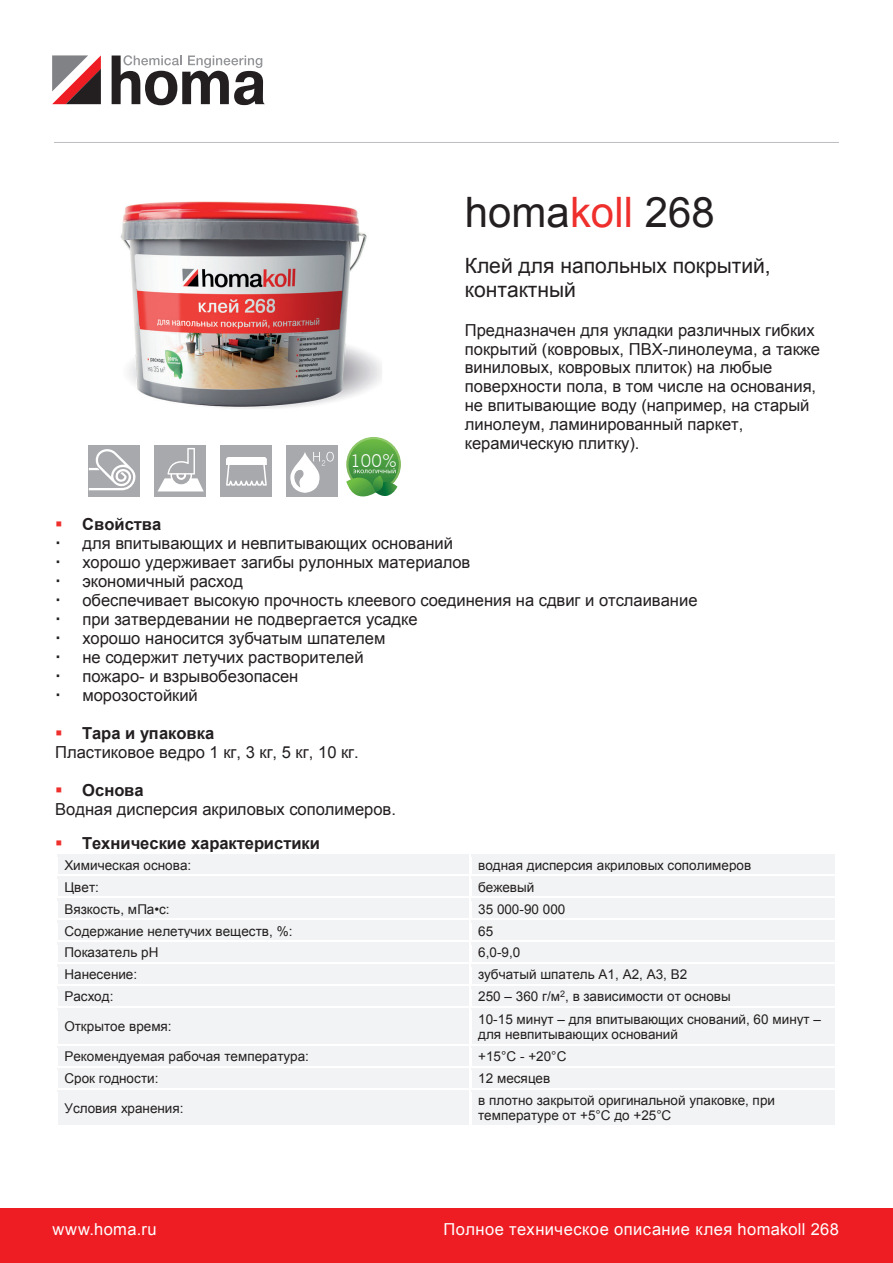
<style>
.page{position:relative;width:893px;height:1263px;background:#fff}
.page>*{position:absolute;margin:0;border:0;box-sizing:border-box;transform-origin:0 0}
.t1{font:42px "Arial";color:#231f20}
.t2{font:21px/24.2px "Arial";color:#231f20}
.t3{font:300 17.55px "News Gothic BT";color:#fff}
.t4{font:16.5px/19px "Arial";color:#231f20}
.t5{font:16.5px "Arial";letter-spacing:.03em;color:#fff}
.t6{font:700 16.5px "Arial";color:#231f20}
.t7{font:13.5px/15.5px "Arial";color:#231f20}
.s1{color:#ee2f2c}
.s2{font-weight:700}
</style>
<div class="page">
<div style="left:58px;top:855px;width:411px;height:20px;background:#f2f3f4"></div>
<div style="left:471px;top:855px;width:364px;height:20px;background:#f2f3f4"></div>
<hr style="left:57px;top:855px;width:412px;height:2px;background:#f2f3f4">
<hr style="left:56px;top:872px;width:414px;height:3px;background:#f2f3f4">
<div style="left:58px;top:877px;width:411px;height:20px;background:#f2f3f4"></div>
<div style="left:471px;top:877px;width:364px;height:20px;background:#f2f3f4"></div>
<hr style="left:57px;top:877px;width:412px;height:2px;background:#f2f3f4">
<hr style="left:56px;top:894px;width:414px;height:3px;background:#f2f3f4">
<div style="left:58px;top:899px;width:411px;height:19px;background:#f2f3f4"></div>
<div style="left:471px;top:899px;width:364px;height:19px;background:#f2f3f4"></div>
<hr style="left:57px;top:899px;width:412px;height:2px;background:#f2f3f4">
<hr style="left:56px;top:916px;width:414px;height:2px;background:#f2f3f4">
<div style="left:58px;top:921px;width:411px;height:20px;background:#f2f3f4"></div>
<div style="left:471px;top:921px;width:364px;height:20px;background:#f2f3f4"></div>
<hr style="left:57px;top:921px;width:412px;height:2px;background:#f2f3f4">
<hr style="left:56px;top:938px;width:414px;height:2px;background:#f2f3f4">
<div style="left:58px;top:943px;width:411px;height:20px;background:#f2f3f4"></div>
<div style="left:471px;top:943px;width:364px;height:20px;background:#f2f3f4"></div>
<hr style="left:57px;top:940px;width:412px;height:3px;background:#fff">
<hr style="left:57px;top:943px;width:412px;height:2px;background:#f2f3f4">
<hr style="left:471px;top:940px;width:364px;height:3px;background:#fff">
<hr style="left:56px;top:960px;width:414px;height:2px;background:#f2f3f4">
<div style="left:58px;top:965px;width:411px;height:20px;background:#f2f3f4"></div>
<div style="left:471px;top:965px;width:364px;height:20px;background:#f2f3f4"></div>
<hr style="left:57px;top:962px;width:412px;height:3px;background:#fff">
<hr style="left:57px;top:965px;width:412px;height:2px;background:#f2f3f4">
<hr style="left:471px;top:962px;width:364px;height:3px;background:#fff">
<hr style="left:56px;top:982px;width:414px;height:2px;background:#f2f3f4">
<div style="left:58px;top:987px;width:411px;height:20px;background:#f2f3f4"></div>
<div style="left:471px;top:987px;width:364px;height:20px;background:#f2f3f4"></div>
<hr style="left:57px;top:984px;width:412px;height:3px;background:#fff">
<hr style="left:57px;top:987px;width:412px;height:2px;background:#f2f3f4">
<hr style="left:471px;top:984px;width:364px;height:3px;background:#fff">
<hr style="left:56px;top:1004px;width:414px;height:2px;background:#f2f3f4">
<div style="left:58px;top:1009px;width:411px;height:35px;background:#f2f3f4"></div>
<div style="left:471px;top:1009px;width:364px;height:35px;background:#f2f3f4"></div>
<svg style="left:56px;top:872px;width:1px;height:134px"></svg>
<hr style="left:57px;top:1006px;width:412px;height:3px;background:#fff">
<hr style="left:57px;top:1009px;width:412px;height:2px;background:#f2f3f4">
<svg style="left:469px;top:872px;width:1px;height:134px"></svg>
<hr style="left:471px;top:1006px;width:364px;height:3px;background:#fff">
<hr style="left:56px;top:1042px;width:414px;height:2px;background:#f2f3f4">
<hr style="left:55px;top:1011px;width:2px;height:33px;background:#fff">
<hr style="left:469px;top:1011px;width:2px;height:33px;background:#fff">
<div style="left:58px;top:1046px;width:411px;height:20px;background:#f2f3f4"></div>
<div style="left:471px;top:1046px;width:364px;height:20px;background:#f2f3f4"></div>
<hr style="left:57px;top:1046px;width:412px;height:2px;background:#f2f3f4">
<hr style="left:56px;top:1064px;width:414px;height:2px;background:#f2f3f4">
<div style="left:58px;top:1068px;width:411px;height:20px;background:#f2f3f4"></div>
<div style="left:471px;top:1068px;width:364px;height:20px;background:#f2f3f4"></div>
<hr style="left:57px;top:1068px;width:412px;height:2px;background:#f2f3f4">
<hr style="left:56px;top:1086px;width:414px;height:2px;background:#f2f3f4">
<div style="left:58px;top:1090px;width:411px;height:36px;background:#f2f3f4"></div>
<div style="left:471px;top:1090px;width:364px;height:36px;background:#f2f3f4"></div>
<hr style="left:57px;top:1090px;width:412px;height:2px;background:#f2f3f4">
<hr style="left:56px;top:1123px;width:414px;height:3px;background:#f2f3f4">
<hr style="left:55px;top:1092px;width:2px;height:34px;background:#fff">
<hr style="left:469px;top:1092px;width:2px;height:34px;background:#fff">
<svg style="left:112px;top:55px;width:153px;height:50px"></svg>
<svg style="left:52px;top:55px;width:49px;height:49px"></svg>
<hr style="left:54px;top:142px;width:785px;height:1px;background:#bcbdc0">
<div style="left:0;top:1209px;width:893px;height:54px;background:#ee1d23"></div>
<img style="left:120px;top:201px;width:262px;height:208px">
<div style="left:89px;top:445px;width:51px;height:51px;background:#a8a9ad"></div>
<svg style="left:89px;top:449px;width:47px;height:41px"></svg>
<div style="left:155px;top:445px;width:51px;height:51px;background:#a8a9ad"></div>
<svg style="left:158px;top:448px;width:46px;height:43px"></svg>
<div style="left:221px;top:445px;width:51px;height:51px;background:#a8a9ad"></div>
<svg style="left:226px;top:457px;width:41px;height:29px"></svg>
<div style="left:287px;top:445px;width:51px;height:51px;background:#a8a9ad"></div>
<svg style="left:290px;top:452px;width:44px;height:41px"></svg>
<svg style="left:346px;top:437px;width:55px;height:55px"></svg>
<svg style="left:348px;top:439px;width:51px;height:50px"></svg>
<svg style="left:346px;top:468px;width:51px;height:28px"></svg>
<p class="t3" style="left:350px;top:450px;width:48px">100%</p>
<h1 class="t1" style="left:465px;top:185px;width:251px">homa<span class="s1">koll</span> 268</h1>
<p class="t2" style="left:465px;top:254px;width:307px">Клей для напольных покрытий, контактный</p>
<p class="t4" style="left:465px;top:320px;width:357px">Предназначен для укладки различных гибких покрытий (ковровых, ПВХ-линолеума, а также виниловых, ковровых плиток) на любые поверхности пола, в том числе на основания, не впитывающие воду (например, на старый линолеум, ламинированный паркет, керамическую плитку).</p>
<p class="t4" style="left:82px;top:515px;width:617px;text-indent:-27px"><span class="s1">▪</span> <span class="s2">Свойства<br></span>для впитывающих и невпитывающих оснований<br>хорошо удерживает загибы рулонных материалов<br>экономичный расход<br>обеспечивает высокую прочность клеевого соединения на сдвиг и отслаивание при затвердевании не подвергается усадке<br>хорошо наносится зубчатым шпателем<br>не содержит летучих растворителей<br>пожаро- и взрывобезопасен<br>морозостойкий</p>
<p class="t4" style="left:55px;top:724px;width:305px"><span class="s1">▪</span> <span class="s2">Тара и упаковка<br></span>Пластиковое ведро 1 кг, 3 кг, 5 кг, 10 кг.</p>
<p class="t4" style="left:55px;top:780px;width:342px;line-height:19.5px"><span class="s1">▪</span> <span class="s2">Основа<br></span>Водная дисперсия акриловых сополимеров.</p>
<p class="t6" style="left:55px;top:832px;width:266px"><span class="s1">▪</span> Технические характеристики</p>
<p class="t7" style="left:64px;top:857px;width:128px">Химическая основа:</p>
<p class="t7" style="left:478px;top:857px;width:275px">водная дисперсия акриловых сополимеров</p>
<p class="t7" style="left:64px;top:879px;width:36px">Цвет:</p>
<p class="t7" style="left:478px;top:879px;width:58px">бежевый</p>
<p class="t7" style="left:64px;top:901px;width:107px">Вязкость, мПа•с:</p>
<p class="t7" style="left:478px;top:901px;width:89px">35 000-90 000</p>
<p class="t7" style="left:64px;top:923px;width:230px">Содержание нелетучих веществ, %:</p>
<p class="t7" style="left:478px;top:923px;width:17px">65</p>
<p class="t7" style="left:64px;top:945px;width:96px">Показатель pH</p>
<p class="t7" style="left:478px;top:945px;width:44px">6,0-9,0</p>
<p class="t7" style="left:64px;top:967px;width:74px">Нанесение:</p>
<p class="t7" style="left:478px;top:967px;width:211px">зубчатый шпатель A1, A2, A3, B2</p>
<p class="t7" style="left:64px;top:989px;width:51px">Расход:</p>
<p class="t7" style="left:478px;top:989px;width:254px">250 – 360 г/м<sup>2</sup>, в зависимости от основы</p>
<p class="t7" style="left:64px;top:1019px;width:109px">Открытое время:</p>
<p class="t7" style="left:478px;top:1011px;width:344px">10-15 минут – для впитывающих снований, 60 минут – для невпитывающих оснований</p>
<p class="t7" style="left:64px;top:1049px;width:246px">Рекомендуемая рабочая температура:</p>
<p class="t7" style="left:478px;top:1049px;width:90px">+15°С - +20°С</p>
<p class="t7" style="left:64px;top:1071px;width:96px">Срок годности:</p>
<p class="t7" style="left:478px;top:1071px;width:74px">12 месяцев</p>
<p class="t7" style="left:64px;top:1100px;width:121px">Условия хранения:</p>
<p class="t7" style="left:478px;top:1093px;width:298px">в плотно закрытой оригинальной упаковке, при температуре от +5°С до +25°С</p>
<p class="t5" style="left:52px;top:1218px;width:106px">www.homa.ru</p>
<p class="t5" style="left:443px;top:1218px;width:397px">Полное техническое описание клея homakoll 268</p>
</div>
